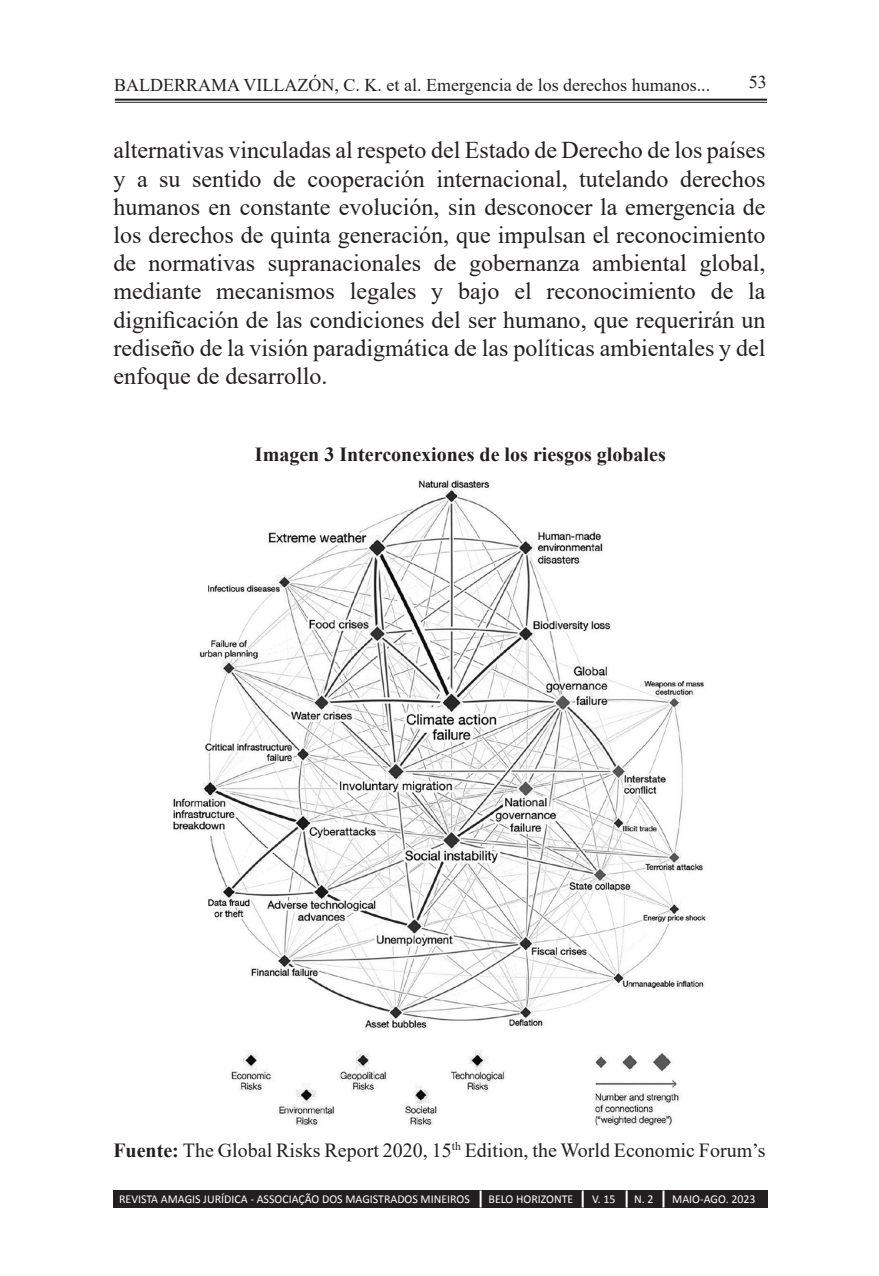
<style>
.page{position:relative;width:879px;height:1276px;background:#fff}
.page>*{position:absolute;margin:0;border:0;box-sizing:border-box;transform-origin:0 0}
.t1{font:24px/28.2px "Times New Roman";color:#231f20;text-align:justify}
.t2{font:20px "Times New Roman";color:#231f20}
.t3{font:700 20px "Times New Roman";color:#231f20}
.t4{font:18px "Times New Roman";color:#231f20}
.t5{font:12px "Calibri";color:#fff}
.s1{font-weight:700}
</style>
<div class="page">
<hr style="left:115px;top:99px;width:652px;height:2px;background:#231f20">
<hr style="left:115px;top:102px;width:652px;height:1px;background:#231f20">
<div style="left:113px;top:1190px;width:655px;height:17px;background:#231f20"></div>
<svg style="left:479px;top:1190px;width:2px;height:17px"></svg>
<svg style="left:582px;top:1190px;width:2px;height:17px"></svg>
<svg style="left:625px;top:1190px;width:2px;height:17px"></svg>
<svg style="left:662px;top:1190px;width:2px;height:17px"></svg>
<img style="left:173px;top:479px;width:534px;height:647px">
<p class="t4" style="left:114px;top:73px;width:597px">BALDERRAMA VILLAZÓN, C. K. et al. Emergencia de los derechos humanos...</p>
<p class="t4" style="left:749px;top:70px;width:19px">53</p>
<p class="t1" style="left:113px;top:135px;width:653px">alternativas vinculadas al respeto del Estado de Derecho de los países y a su sentido de cooperación internacional, tutelando derechos humanos en constante evolución, sin desconocer la emergencia de los derechos de quinta generación, que impulsan el reconocimiento de normativas supranacionales de gobernanza ambiental global, mediante mecanismos legales y bajo el reconocimiento de la dignificación de las condiciones del ser humano, que requerirán un rediseño de la visión paradigmática de las políticas ambientales y del enfoque de desarrollo.</p>
<p class="t3" style="left:255px;top:440px;width:412px">Imagen 3 Interconexiones de los riesgos globales</p>
<p class="t2" style="left:113px;top:1136px;width:653px"><span class="s1">Fuente:</span> The Global Risks Report 2020, 15<sup>th</sup> Edition, the World Economic Forum’s</p>
<p class="t5" style="left:119px;top:1192px;width:352px">REVISTA AMAGIS JURÍDICA - ASSOCIAÇÃO DOS MAGISTRADOS MINEIROS</p>
<p class="t5" style="left:488px;top:1192px;width:86px">BELO HORIZONTE</p>
<p class="t5" style="left:592px;top:1192px;width:25px">V. 15</p>
<p class="t5" style="left:634px;top:1192px;width:21px">N. 2</p>
<p class="t5" style="left:672px;top:1192px;width:85px">MAIO-AGO. 2023</p>
</div>
